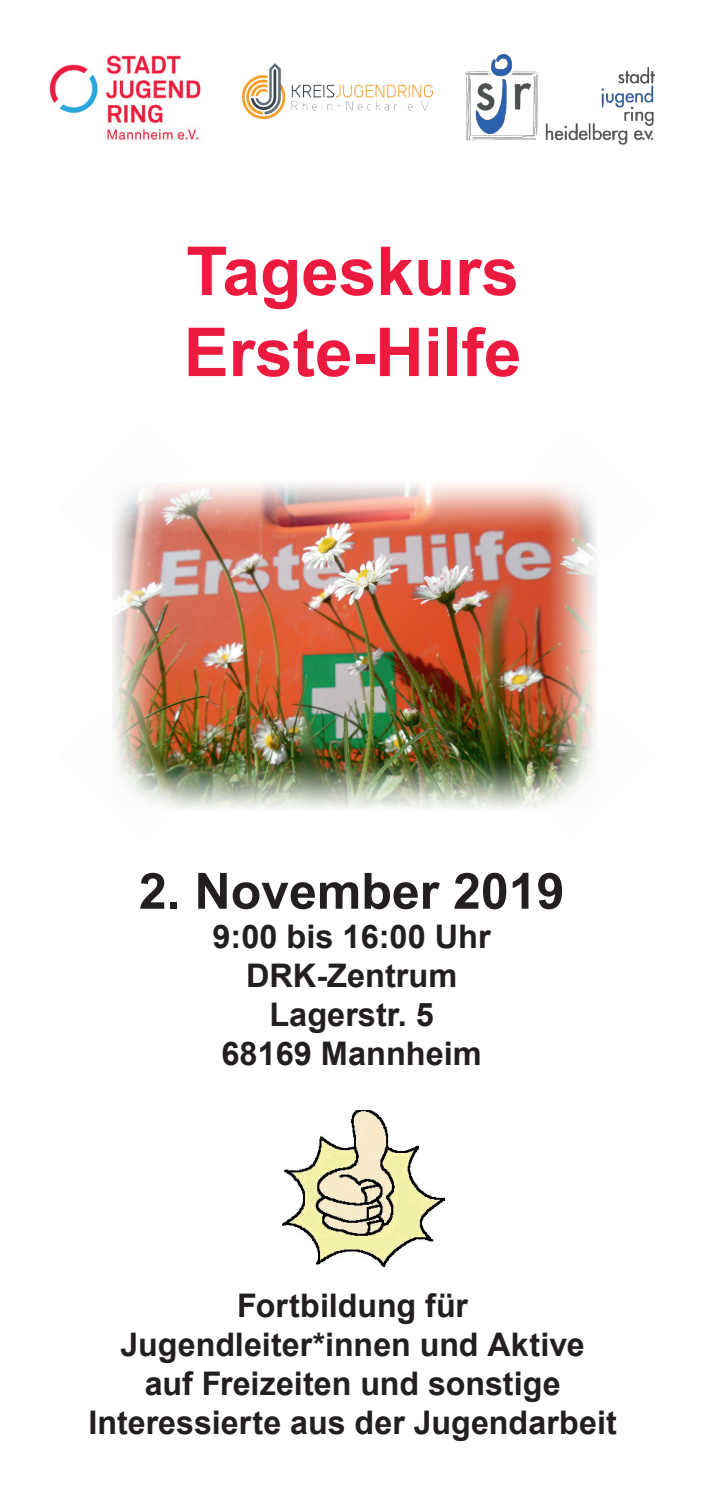
<style>
.page{position:relative;width:702px;height:1489px;background:#fff}
.page>*{position:absolute;margin:0;border:0;box-sizing:border-box;transform-origin:0 0}
.t1{font:700 67.5px/81px "Arial";color:#ed1a40}
.t2{font:700 50px "Arial";color:#231f20}
.t3{font:700 32.5px/39px "Arial";color:#231f20;text-align:center}
</style>
<div class="page">
<img style="left:49px;top:55px;width:152px;height:85px">
<img style="left:282px;top:1110px;width:162px;height:156px">
<img style="left:163px;top:534px;width:383px;height:223px">
<img style="left:192px;top:757px;width:328px;height:52px">
<img style="left:191px;top:483px;width:331px;height:51px">
<img style="left:112px;top:555px;width:51px;height:152px">
<img style="left:546px;top:562px;width:51px;height:142px">
<img style="left:112px;top:707px;width:80px;height:102px">
<img style="left:520px;top:704px;width:77px;height:105px">
<img style="left:241px;top:63px;width:192px;height:57px">
<img style="left:465px;top:55px;width:189px;height:89px">
<img style="left:522px;top:483px;width:74px;height:79px">
<img style="left:113px;top:484px;width:78px;height:71px">
<p class="t1" style="left:184px;top:233px;width:339px">Tageskurs<br>Erste-Hilfe</p>
<p class="t2" style="left:139px;top:857px;width:427px">2. November 2019</p>
<p class="t3" style="left:212px;top:917px;width:280px">9:00 bis 16:00 Uhr<br>DRK-Zentrum<br>Lagerstr. 5<br>68169 Mannheim</p>
<p class="t3" style="left:88px;top:1286px;width:530px">Fortbildung für<br>Jugendleiter*innen und Aktive<br>auf Freizeiten und sonstige<br>Interessierte aus der Jugendarbeit</p>
</div>
